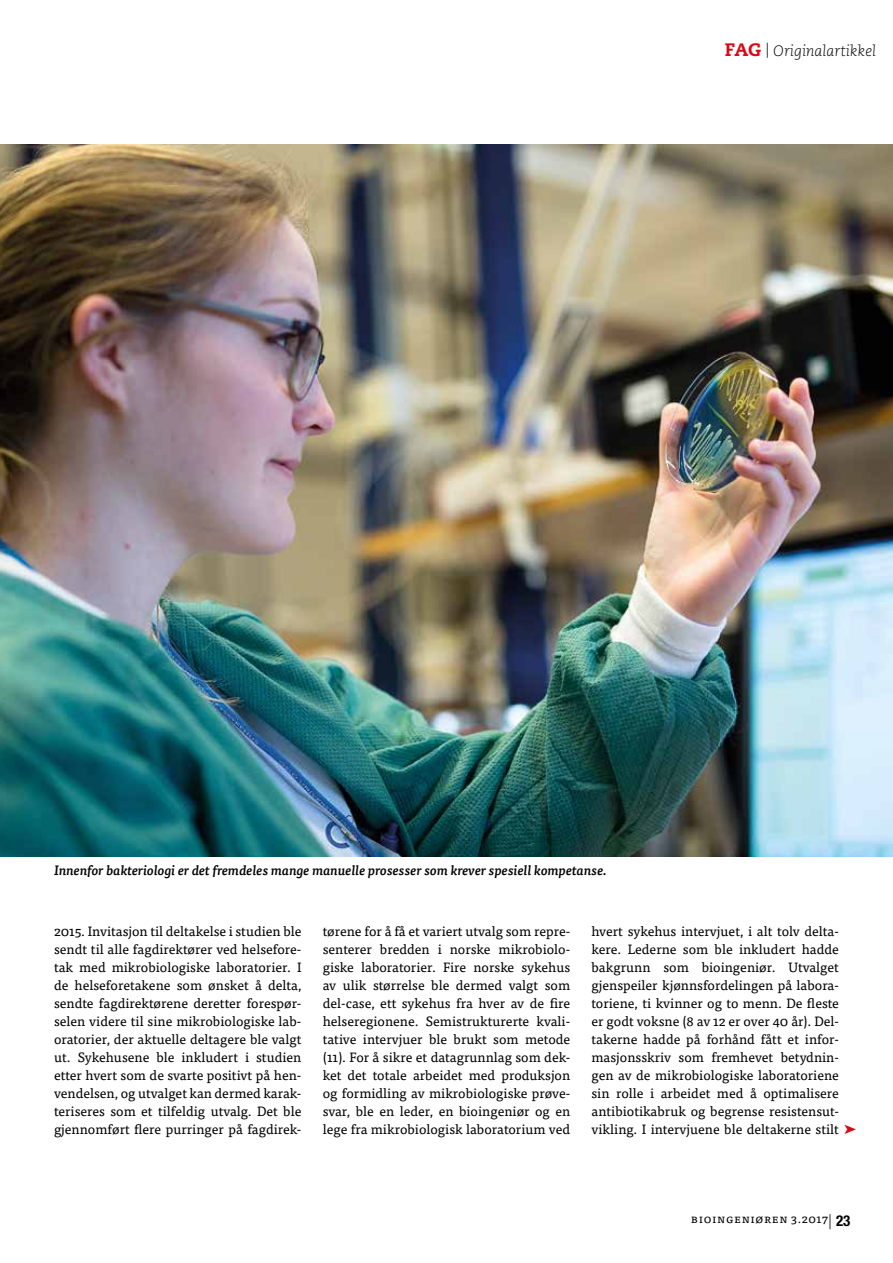
<style>
.page{position:relative;width:893px;height:1263px;background:#fff}
.page>*{position:absolute;margin:0;border:0;box-sizing:border-box;transform-origin:0 0}
.t1{font:italic 300 15px "Caecilia LT Std";color:#000}
.t2{font:13.5px/18px "Tisa Pro";color:#000;text-align:justify}
.t3{font:italic 500 13.5px "Tisa Pro";color:#000}
.t4{font:12px "Tisa Pro";letter-spacing:.05em;color:#000}
.s1{font-weight:800;font-style:normal;font-size:18px;color:#dc0714}
.s2{color:#dc0714}
.s3{font-family:"Helvetica Neue LT Pro";font-weight:300;font-size:15px}
.s4{font-family:"Helvetica Neue LT Pro";font-weight:700;font-stretch:condensed;font-size:15px}
</style>
<div class="page">
<img style="left:0;top:144px;width:893px;height:713px">
<p class="t1" style="left:725px;top:43px;width:153px"><span class="s1">FAG</span> | Originalartikkel</p>
<p class="t3" style="left:54px;top:860px;width:554px">Innenfor bakteriologi er det fremdeles mange manuelle prosesser som krever spesiell kompetanse.</p>
<p class="t2" style="left:54px;top:921px;width:249px">2015. Invitasjon til deltakelse i studien ble sendt til alle fagdirektører ved helsefore&shy;tak med mikrobiologiske laboratorier. I de helseforetakene som ønsket å delta, sendte fagdirektørene deretter forespør&shy;selen videre til sine mikrobiologiske lab&shy;oratorier, der aktuelle deltagere ble valgt ut. Sykehusene ble inkludert i studien etter hvert som de svarte positivt på hen&shy;vendelsen, og utvalget kan dermed karak&shy;teriseres som et tilfeldig utvalg. Det ble gjennomført flere purringer på fagdirek-</p>
<p class="t2" style="left:323px;top:921px;width:249px">tørene for å få et variert utvalg som repre&shy;senterer bredden i norske mikrobiolo&shy;giske laboratorier. Fire norske sykehus av ulik størrelse ble dermed valgt som del-case, ett sykehus fra hver av de fire helseregionene. Semistrukturerte kvali&shy;tative intervjuer ble brukt som metode (11). For å sikre et datagrunnlag som dek&shy;ket det totale arbeidet med produksjon og formidling av mikrobiologiske prøve&shy;svar, ble en leder, en bioingeniør og en lege fra mikrobiologisk laboratorium ved</p>
<p class="t2" style="left:591px;top:921px;width:249px">hvert sykehus intervjuet, i alt tolv delta&shy;kere. Lederne som ble inkludert hadde bakgrunn som bioingeniør. Utvalget gjenspeiler kjønnsfordelingen på labora&shy;toriene, ti kvinner og to menn. De fleste er godt voksne (8 av 12 er over 40 år). Del&shy;takerne hadde på forhånd fått et infor&shy;masjonsskriv som fremhevet betydnin&shy;gen av de mikrobiologiske laboratoriene sin rolle i arbeidet med å optimalisere antibiotikabruk og begrense resistensut-</p>
<p class="t2" style="left:591px;top:1119px;width:267px">vikling. I intervjuene ble deltakerne stilt <span class="s2">➤</span></p>
<p class="t4" style="left:691px;top:1209px;width:161px">Bioingeniøren 3.2017<span class="s3">|</span> <span class="s4">23</span></p>
</div>
